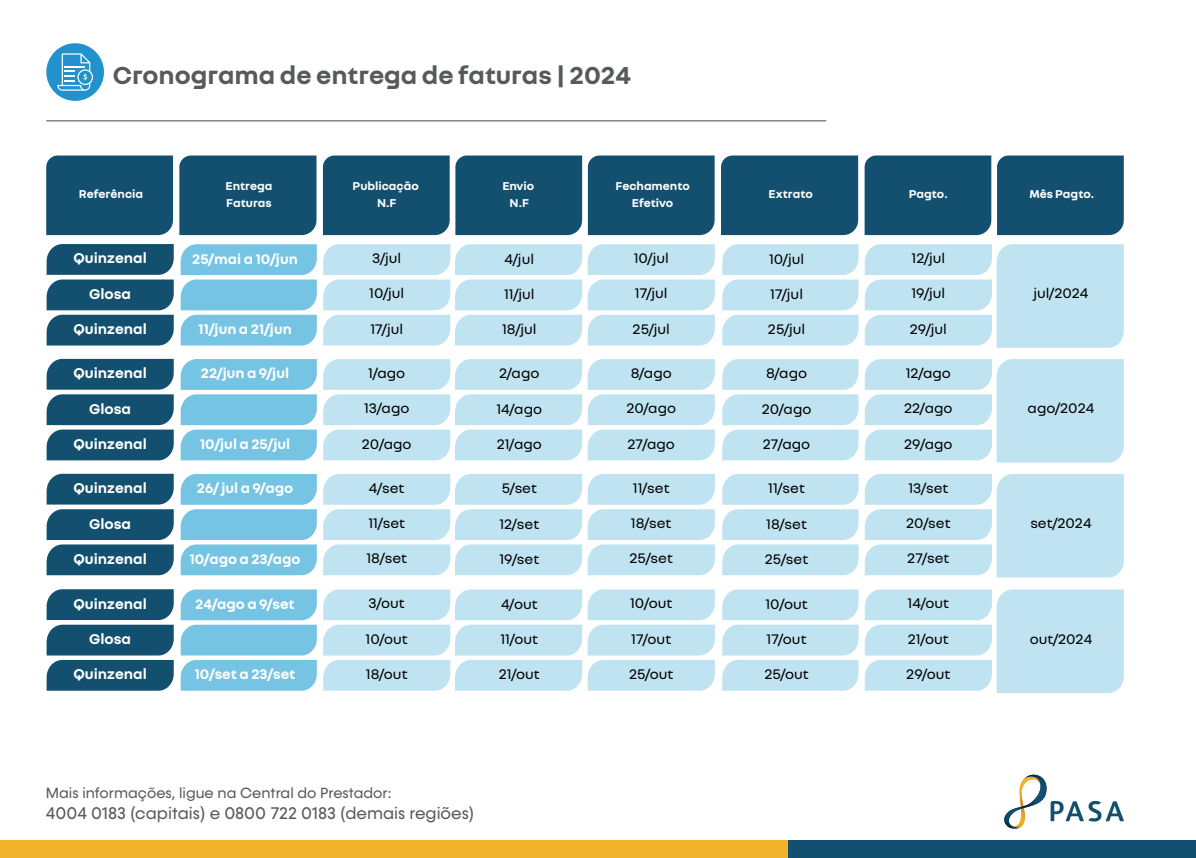
<style>
.page{position:relative;width:1196px;height:858px;background:#fff}
.page>*{position:absolute;margin:0;border:0;box-sizing:border-box;transform-origin:0 0}
.t1{font:700 26.55px "Nouvel R";color:#575a5b}
.t2{font:16.95px "Konnect";color:#575a5b}
.t3{font:700 15.3px "Nouvel R";color:#fff}
.t4{font:15px "Nouvel R";color:#000001}
.t5{font:700 15px "Nouvel R";color:#fff}
.t6{font:14.85px "Konnect";color:#575a5b}
.t7{font:700 12.3px/17.4px "Nouvel R";color:#fff;text-align:center}
</style>
<div class="page">
<div style="left:46px;top:43px;width:58px;height:58px;background:#2292ce;border-radius:50%"></div>
<svg style="left:57px;top:53px;width:36px;height:38px"></svg>
<hr style="left:46px;top:120px;width:780px;height:1px;background:#575a5b">
<div style="left:46px;top:155px;width:127px;height:80px;background:#13506f"></div>
<svg style="left:47px;top:244px;width:127px;height:101px;background:#2e647f"></svg>
<div style="left:179px;top:155px;width:137px;height:80px;background:#13506f"></div>
<div style="left:323px;top:155px;width:126px;height:80px;background:#13506f"></div>
<div style="left:455px;top:155px;width:259px;height:80px;background:#13506f"></div>
<div style="left:721px;top:155px;width:137px;height:80px;background:#13506f"></div>
<div style="left:864px;top:155px;width:259px;height:80px;background:#13506f"></div>
<div style="left:303px;top:841px;width:892px;height:17px;background:#13506f"></div>
<div style="left:0;top:841px;width:787px;height:17px;background:#f0b32b"></div>
<svg style="left:1004px;top:774px;width:119px;height:55px"></svg>
<img style="left:1009px;top:801px;width:30px;height:10px">
<svg style="left:181px;top:244px;width:136px;height:101px;background:#85cae6"></svg>
<svg style="left:722px;top:244px;width:136px;height:101px;background:#c6e6f2"></svg>
<svg style="left:864px;top:244px;width:259px;height:104px;background:#c5e5f2"></svg>
<svg style="left:323px;top:244px;width:391px;height:101px;background:#c7e6f2"></svg>
<svg style="left:47px;top:359px;width:127px;height:101px;background:#2e647f"></svg>
<svg style="left:181px;top:359px;width:136px;height:101px;background:#85cae6"></svg>
<svg style="left:722px;top:359px;width:136px;height:101px;background:#c6e6f2"></svg>
<svg style="left:864px;top:359px;width:259px;height:104px;background:#c5e5f2"></svg>
<svg style="left:323px;top:359px;width:391px;height:101px;background:#c7e6f2"></svg>
<svg style="left:47px;top:474px;width:127px;height:101px;background:#2e647f"></svg>
<svg style="left:181px;top:474px;width:136px;height:101px;background:#85cae6"></svg>
<svg style="left:722px;top:474px;width:136px;height:101px;background:#c6e6f2"></svg>
<svg style="left:864px;top:474px;width:259px;height:103px;background:#c4e5f2"></svg>
<svg style="left:323px;top:474px;width:391px;height:101px;background:#c7e6f2"></svg>
<svg style="left:47px;top:589px;width:127px;height:102px;background:#2f6580"></svg>
<svg style="left:181px;top:589px;width:136px;height:102px;background:#86cbe6"></svg>
<svg style="left:722px;top:589px;width:136px;height:102px;background:#c6e6f2"></svg>
<svg style="left:864px;top:589px;width:259px;height:104px;background:#c5e5f2"></svg>
<svg style="left:323px;top:589px;width:391px;height:102px;background:#c8e6f2"></svg>
<h1 class="t1" style="left:113px;top:58px;width:520px">Cronograma de entrega de faturas | 2024</h1>
<p class="t7" style="left:79px;top:185px;width:66px">Referência</p>
<p class="t7" style="left:225px;top:176px;width:48px;text-align:left">Entrega<br>Faturas</p>
<p class="t7" style="left:352px;top:176px;width:68px">Publicação<br>N.F</p>
<p class="t7" style="left:502px;top:176px;width:33px">Envio<br>N.F</p>
<p class="t7" style="left:615px;top:176px;width:76px">Fechamento<br>Efetivo</p>
<p class="t7" style="left:768px;top:185px;width:46px">Extrato</p>
<p class="t7" style="left:908px;top:185px;width:40px">Pagto.</p>
<p class="t7" style="left:1029px;top:185px;width:66px">Mês Pagto.</p>
<p class="t3" style="left:73px;top:248px;width:75px">Quinzenal</p>
<p class="t3" style="left:89px;top:284px;width:44px">Glosa</p>
<p class="t3" style="left:73px;top:319px;width:75px">Quinzenal</p>
<p class="t3" style="left:73px;top:363px;width:75px">Quinzenal</p>
<p class="t3" style="left:89px;top:399px;width:44px">Glosa</p>
<p class="t3" style="left:73px;top:434px;width:75px">Quinzenal</p>
<p class="t3" style="left:73px;top:478px;width:75px">Quinzenal</p>
<p class="t3" style="left:89px;top:514px;width:44px">Glosa</p>
<p class="t3" style="left:73px;top:549px;width:75px">Quinzenal</p>
<p class="t3" style="left:73px;top:594px;width:75px">Quinzenal</p>
<p class="t3" style="left:89px;top:629px;width:44px">Glosa</p>
<p class="t3" style="left:73px;top:664px;width:75px">Quinzenal</p>
<p class="t5" style="left:192px;top:249px;width:107px">25/mai a 10/jun</p>
<p class="t4" style="left:372px;top:249px;width:31px">3/jul</p>
<p class="t4" style="left:504px;top:249px;width:31px">4/jul</p>
<p class="t4" style="left:633px;top:249px;width:37px">10/jul</p>
<p class="t4" style="left:768px;top:249px;width:37px">10/jul</p>
<p class="t4" style="left:911px;top:249px;width:35px">12/jul</p>
<p class="t5" style="left:198px;top:319px;width:95px">11/jun a 21/jun</p>
<p class="t4" style="left:369px;top:284px;width:37px">10/jul</p>
<p class="t4" style="left:504px;top:284px;width:32px">11/jul</p>
<p class="t4" style="left:634px;top:284px;width:34px">17/jul</p>
<p class="t4" style="left:770px;top:284px;width:34px">17/jul</p>
<p class="t4" style="left:911px;top:284px;width:35px">19/jul</p>
<p class="t4" style="left:1033px;top:284px;width:57px">jul/2024</p>
<p class="t4" style="left:370px;top:319px;width:34px">17/jul</p>
<p class="t4" style="left:502px;top:319px;width:36px">18/jul</p>
<p class="t4" style="left:632px;top:319px;width:39px">25/jul</p>
<p class="t4" style="left:767px;top:319px;width:39px">25/jul</p>
<p class="t4" style="left:909px;top:319px;width:39px">29/jul</p>
<p class="t5" style="left:201px;top:364px;width:90px">22/jun a 9/jul</p>
<p class="t4" style="left:368px;top:363px;width:39px">1/ago</p>
<p class="t4" style="left:499px;top:364px;width:42px">2/ago</p>
<p class="t4" style="left:630px;top:363px;width:43px">8/ago</p>
<p class="t4" style="left:766px;top:364px;width:43px">8/ago</p>
<p class="t4" style="left:905px;top:363px;width:47px">12/ago</p>
<p class="t5" style="left:200px;top:434px;width:92px">10/jul a 25/jul</p>
<p class="t4" style="left:364px;top:399px;width:47px">13/ago</p>
<p class="t4" style="left:496px;top:399px;width:47px">14/ago</p>
<p class="t4" style="left:626px;top:399px;width:51px">20/ago</p>
<p class="t4" style="left:761px;top:399px;width:51px">20/ago</p>
<p class="t4" style="left:904px;top:399px;width:50px">22/ago</p>
<p class="t4" style="left:1027px;top:399px;width:68px">ago/2024</p>
<p class="t4" style="left:362px;top:434px;width:51px">20/ago</p>
<p class="t4" style="left:496px;top:434px;width:47px">21/ago</p>
<p class="t4" style="left:627px;top:434px;width:49px">27/ago</p>
<p class="t4" style="left:762px;top:434px;width:49px">27/ago</p>
<p class="t4" style="left:904px;top:434px;width:50px">29/ago</p>
<p class="t5" style="left:197px;top:479px;width:98px">26/ jul a 9/ago</p>
<p class="t4" style="left:369px;top:478px;width:37px">4/set</p>
<p class="t4" style="left:501px;top:479px;width:37px">5/set</p>
<p class="t4" style="left:632px;top:478px;width:38px">11/set</p>
<p class="t4" style="left:768px;top:479px;width:38px">11/set</p>
<p class="t4" style="left:908px;top:478px;width:42px">13/set</p>
<p class="t5" style="left:189px;top:549px;width:113px">10/ago a 23/ago</p>
<p class="t4" style="left:368px;top:514px;width:38px">11/set</p>
<p class="t4" style="left:499px;top:514px;width:41px">12/set</p>
<p class="t4" style="left:630px;top:514px;width:42px">18/set</p>
<p class="t4" style="left:766px;top:514px;width:42px">18/set</p>
<p class="t4" style="left:906px;top:514px;width:46px">20/set</p>
<p class="t4" style="left:1030px;top:514px;width:63px">set/2024</p>
<p class="t4" style="left:366px;top:549px;width:42px">18/set</p>
<p class="t4" style="left:499px;top:549px;width:41px">19/set</p>
<p class="t4" style="left:629px;top:549px;width:45px">25/set</p>
<p class="t4" style="left:764px;top:549px;width:45px">25/set</p>
<p class="t4" style="left:907px;top:549px;width:44px">27/set</p>
<p class="t5" style="left:195px;top:594px;width:101px">24/ago a 9/set</p>
<p class="t4" style="left:368px;top:594px;width:38px">3/out</p>
<p class="t4" style="left:501px;top:594px;width:38px">4/out</p>
<p class="t4" style="left:630px;top:594px;width:44px">10/out</p>
<p class="t4" style="left:765px;top:594px;width:44px">10/out</p>
<p class="t4" style="left:907px;top:594px;width:43px">14/out</p>
<p class="t5" style="left:194px;top:664px;width:102px">10/set a 23/set</p>
<p class="t4" style="left:365px;top:629px;width:44px">10/out</p>
<p class="t4" style="left:500px;top:629px;width:39px">11/out</p>
<p class="t4" style="left:631px;top:629px;width:41px">17/out</p>
<p class="t4" style="left:766px;top:629px;width:41px">17/out</p>
<p class="t4" style="left:907px;top:629px;width:42px">21/out</p>
<p class="t4" style="left:1029px;top:629px;width:64px">out/2024</p>
<p class="t4" style="left:366px;top:664px;width:43px">18/out</p>
<p class="t4" style="left:498px;top:665px;width:42px">21/out</p>
<p class="t4" style="left:629px;top:664px;width:46px">25/out</p>
<p class="t4" style="left:764px;top:665px;width:46px">25/out</p>
<p class="t4" style="left:906px;top:664px;width:46px">29/out</p>
<p class="t6" style="left:46px;top:785px;width:347px">Mais informações, ligue na Central do Prestador:</p>
<p class="t2" style="left:46px;top:803px;width:430px">4004 0183 (capitais) e 0800 722 0183 (demais regiões)</p>
</div>
